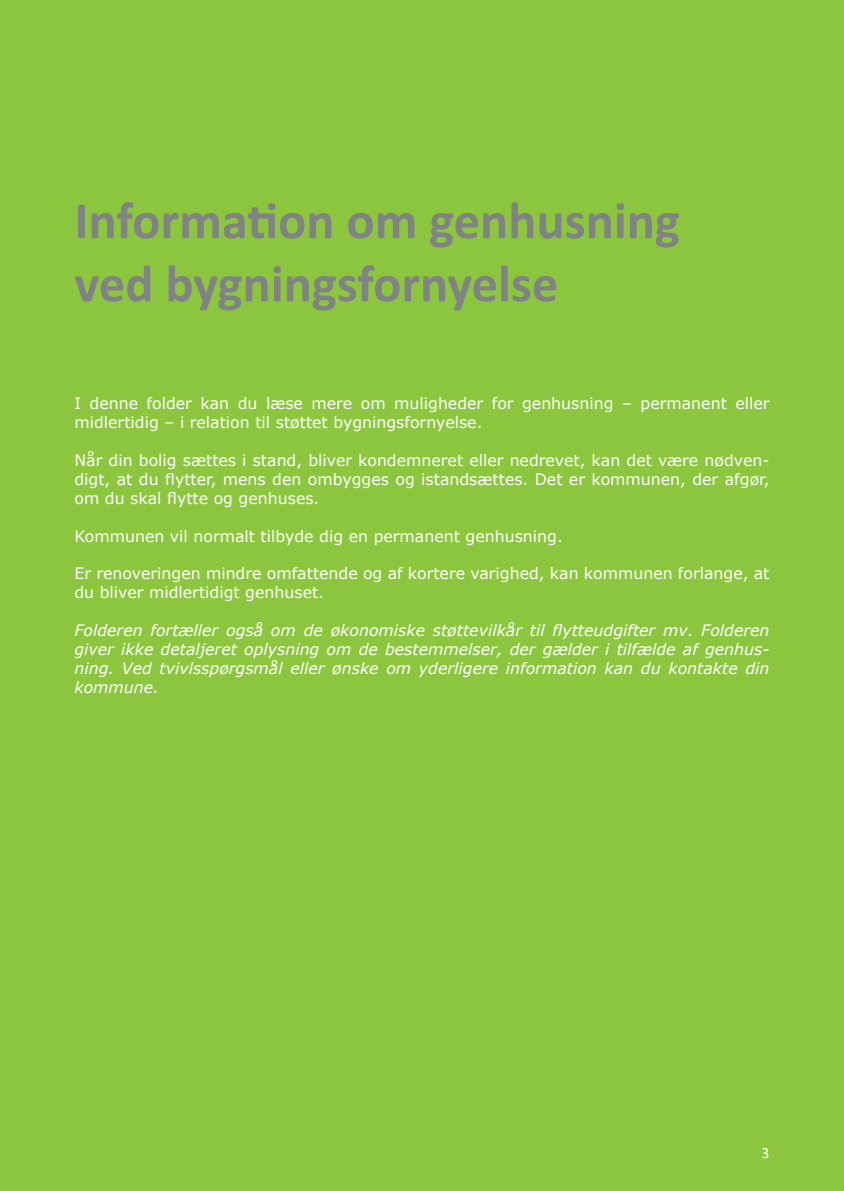
<style>
.page{position:relative;width:844px;height:1191px;background:#fff}
.page>*{position:absolute;margin:0;border:0;box-sizing:border-box;transform-origin:0 0}
.t1{font:700 52.5px/63px "Calibri";color:#808285}
.t2{font:15.75px/18.9px "Verdana";color:#fff}
.t3{font:italic 15.75px/18.9px "Verdana";color:#fff;text-align:justify}
.t4{font:15.75px "Calibri";color:#fff}
</style>
<div class="page">
<div style="left:0;top:0;width:843px;height:1191px;background:#8bc63e"></div>
<h1 class="t1" style="left:74px;top:188px;width:606px">Information om genhusning ved bygningsfornyelse</h1>
<p class="t2" style="left:74px;top:394px;width:696px">I denne folder kan du læse mere om muligheder for genhusning – permanent eller midlertidig – i relation til støttet bygningsfornyelse.</p>
<p class="t2" style="left:74px;top:450px;width:696px;text-align:justify">Når din bolig sættes i stand, bliver kondemneret eller nedrevet, kan det være nødven&shy;digt, at du flytter, mens den ombygges og istandsættes. Det er kommunen, der afgør, om du skal flytte og genhuses.</p>
<p class="t2" style="left:74px;top:526px;width:489px">Kommunen vil normalt tilbyde dig en permanent genhusning.</p>
<p class="t2" style="left:74px;top:564px;width:696px">Er renoveringen mindre omfattende og af kortere varighed, kan kommunen forlange, at du bliver midlertidigt genhuset.</p>
<p class="t3" style="left:74px;top:621px;width:696px">Folderen fortæller også om de økonomiske støttevilkår til flytteudgifter mv. Folderen giver ikke detaljeret oplysning om de bestemmelser, der gælder i tilfælde af genhus&shy;ning. Ved tvivlsspørgsmål eller ønske om yderligere information kan du kontakte din kommune.</p>
<p class="t4" style="left:761px;top:1143px;width:9px">3</p>
</div>
